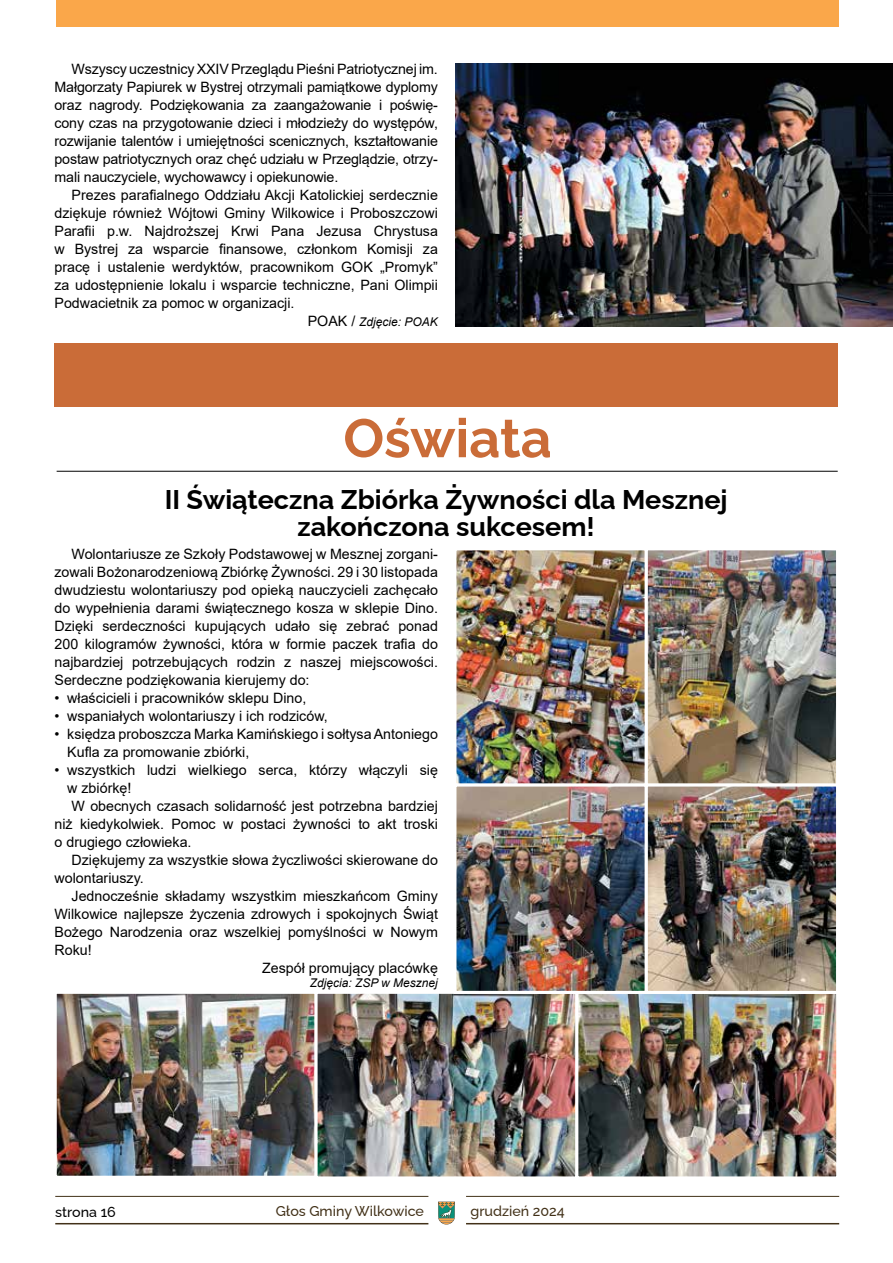
<style>
.page{position:relative;width:893px;height:1263px;background:#fff}
.page>*{position:absolute;margin:0;border:0;box-sizing:border-box;transform-origin:0 0}
.t1{font:700 54px "Raleway";color:#ca6c38}
.t2{font:700 27px/27px "Raleway";color:#000;text-align:center}
.t3{font:14.25px/18px "Arial";color:#000;text-align:justify}
.t4{font:500 14.25px "Raleway";color:#423118}
.t5{font:500 14.25px "Raleway";color:#000}
.t6{font:italic 12px "Arial";color:#000}
.s1{font-style:normal;font-size:14.25px}
</style>
<div class="page">
<svg style="left:438px;top:1202px;width:17px;height:22px"></svg>
<hr style="left:55px;top:1196px;width:373px;height:1px;background:#423118">
<hr style="left:466px;top:1196px;width:373px;height:1px;background:#423118">
<hr style="left:55px;top:1223px;width:373px;height:1px;background:#423118">
<hr style="left:466px;top:1223px;width:373px;height:1px;background:#423118">
<div style="left:55px;top:343px;width:783px;height:64px;background:#ca6c38"></div>
<hr style="left:57px;top:471px;width:781px;height:1px;background:#000">
<img style="left:455px;top:63px;width:438px;height:263px">
<img style="left:58px;top:995px;width:777px;height:180px">
<div style="left:54px;top:991px;width:264px;height:188px;border:3px solid #fff"></div>
<div style="left:315px;top:991px;width:263px;height:188px;border:3px solid #fff"></div>
<div style="left:575px;top:991px;width:264px;height:188px;border:3px solid #fff"></div>
<img style="left:457px;top:551px;width:378px;height:439px">
<div style="left:453px;top:547px;width:195px;height:239px;border:3px solid #fff"></div>
<div style="left:645px;top:547px;width:194px;height:239px;border:3px solid #fff"></div>
<div style="left:453px;top:783px;width:195px;height:211px;border:3px solid #fff"></div>
<div style="left:645px;top:783px;width:194px;height:211px;border:3px solid #fff"></div>
<div style="left:56px;top:0;width:783px;height:26px;background:#faa74a"></div>
<p class="t3" style="left:55px;top:60px;width:385px;text-indent:17px">Wszyscy uczestnicy XXIV Przeglądu Pieśni Patriotycznej im.<br>Małgorzaty Papiurek w Bystrej otrzymali pamiątkowe dyplomy oraz nagrody. Podziękowania za zaangażowanie i poświę&shy;cony czas na przygotowanie dzieci i młodzieży do występów, rozwijanie talentów i umiejętności scenicznych, kształtowanie postaw patriotycznych oraz chęć udziału w Przeglądzie, otrzy&shy;mali nauczyciele, wychowawcy i opiekunowie.</p>
<p class="t3" style="left:55px;top:186px;width:385px;text-indent:17px">Prezes parafialnego Oddziału Akcji Katolickiej serdecznie dziękuje również Wójtowi Gminy Wilkowice i Proboszczowi Parafii p.w. Najdroższej Krwi Pana Jezusa Chrystusa w Bystrej za wsparcie finansowe, członkom Komisji za pracę i ustalenie werdyktów, pracownikom GOK „Promyk” za udostępnienie lokalu i wsparcie techniczne, Pani Olimpii Podwacietnik za pomoc w organizacji.</p>
<p class="t6" style="left:308px;top:314px;width:132px"><span class="s1">POAK /</span> Zdjęcie: POAK</p>
<h1 class="t1" style="left:343px;top:395px;width:210px">Oświata</h1>
<h2 class="t2" style="left:165px;top:483px;width:564px">II Świąteczna Zbiórka Żywności dla Mesznej zakończona sukcesem!</h2>
<p class="t3" style="left:55px;top:545px;width:385px;text-indent:17px">Wolontariusze ze Szkoły Podstawowej w Mesznej zorgani&shy;zowali Bożonarodzeniową Zbiórkę Żywności. 29 i 30 listopada dwudziestu wolontariuszy pod opieką nauczycieli zachęcało do wypełnienia darami świątecznego kosza w sklepie Dino.<br>Dzięki serdeczności kupujących udało się zebrać ponad 200 kilogramów żywności, która w formie paczek trafia do najbardziej potrzebujących rodzin z naszej miejscowości.<br>Serdeczne podziękowania kierujemy do:</p>
<p class="t3" style="left:55px;top:689px;width:253px">• właścicieli i pracowników sklepu Dino,</p>
<p class="t3" style="left:55px;top:707px;width:275px">• wspaniałych wolontariuszy i ich rodziców,</p>
<p class="t3" style="left:67px;top:725px;width:372px;text-indent:-13px">• księdza proboszcza Marka Kamińskiego i sołtysa Antoniego<br>Kufla za promowanie zbiórki,</p>
<p class="t3" style="left:55px;top:761px;width:385px">• wszystkich ludzi wielkiego serca, którzy włączyli się</p>
<p class="t3" style="left:67px;top:779px;width:66px">w zbiórkę!</p>
<p class="t3" style="left:72px;top:797px;width:368px">W obecnych czasach solidarność jest potrzebna bardziej</p>
<p class="t3" style="left:55px;top:815px;width:385px">niż kiedykolwiek. Pomoc w postaci żywności to akt troski</p>
<p class="t3" style="left:55px;top:833px;width:139px">o drugiego człowieka.</p>
<p class="t3" style="left:72px;top:851px;width:368px">Dziękujemy za wszystkie słowa życzliwości skierowane do</p>
<p class="t3" style="left:55px;top:869px;width:91px">wolontariuszy.</p>
<p class="t3" style="left:72px;top:887px;width:368px">Jednocześnie składamy wszystkim mieszkańcom Gminy</p>
<p class="t3" style="left:55px;top:905px;width:385px">Wilkowice najlepsze życzenia zdrowych i spokojnych Świąt</p>
<p class="t3" style="left:55px;top:923px;width:385px">Bożego Narodzenia oraz wszelkiej pomyślności w Nowym</p>
<p class="t3" style="left:55px;top:941px;width:39px">Roku!</p>
<p class="t3" style="left:262px;top:959px;width:177px">Zespół promujący placówkę</p>
<p class="t6" style="left:310px;top:975px;width:130px">Zdjęcia: ZSP w Mesznej</p>
<p class="t5" style="left:55px;top:1200px;width:62px">strona 16</p>
<p class="t4" style="left:276px;top:1199px;width:150px">Głos Gminy Wilkowice</p>
<p class="t4" style="left:471px;top:1200px;width:96px">grudzień 2024</p>
</div>
